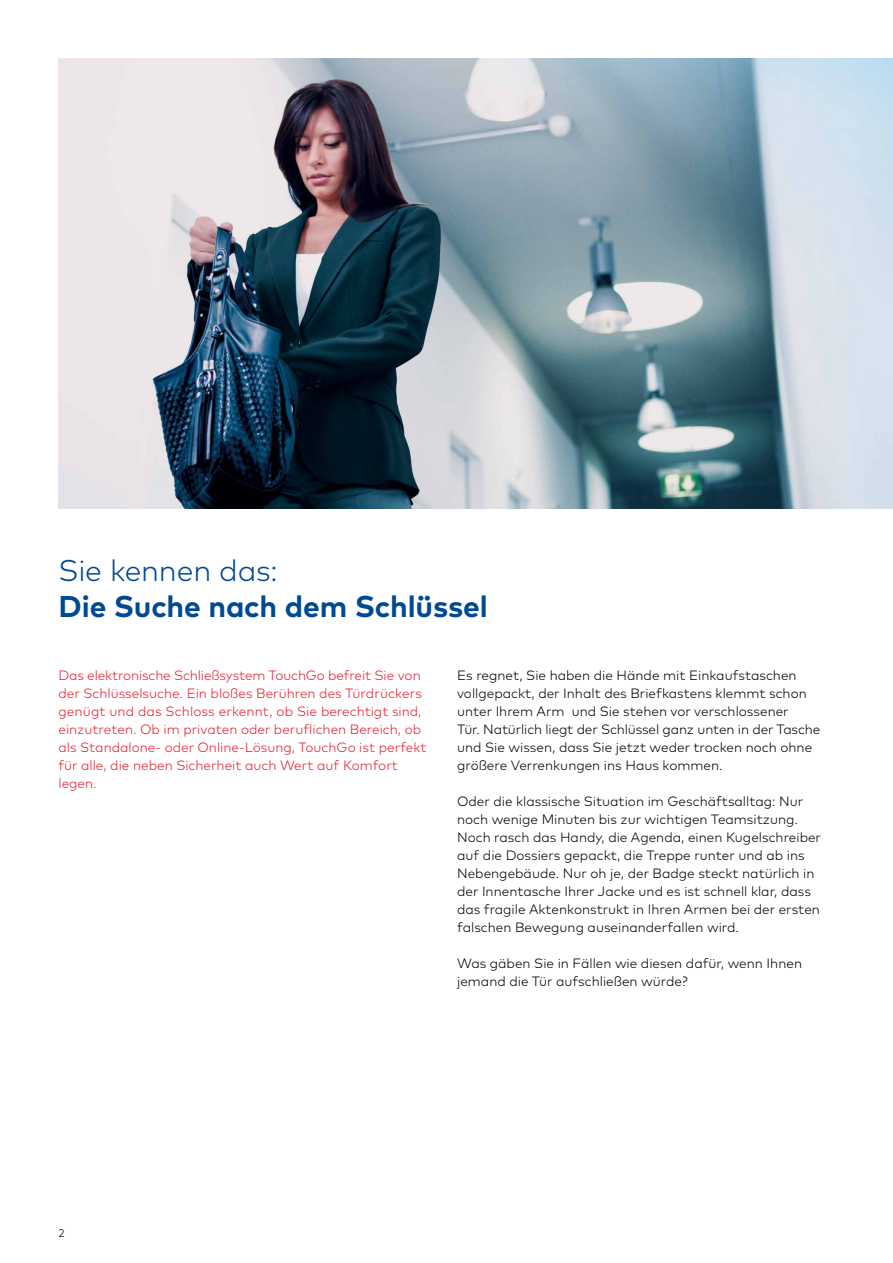
<style>
.page{position:relative;width:893px;height:1263px;background:#fff}
.page>*{position:absolute;margin:0;border:0;box-sizing:border-box;transform-origin:0 0}
.t1{font:700 30px "Mark Pro";letter-spacing:-.005em;color:#004993}
.t2{font:300 30px "Mark Pro";letter-spacing:-.01em;color:#004993}
.t3{font:300 13.5px/18px "Mark Pro";color:#000}
.t4{font:300 13.5px/18px "Mark Pro";color:#e5202e}
.t5{font:300 11.25px "Mark Pro";color:#000}
</style>
<div class="page">
<img style="left:58px;top:58px;width:835px;height:450px">
<h1 class="t2" style="left:58px;top:547px;width:221px">Sie kennen das:</h1>
<h1 class="t1" style="left:58px;top:583px;width:431px">Die Suche nach dem Schlüssel</h1>
<p class="t4" style="left:58px;top:665px;width:370px">Das elektronische Schließsystem TouchGo befreit Sie von der Schlüsselsuche. Ein bloßes Berühren des Türdrückers genügt und das Schloss erkennt, ob Sie berechtigt sind, einzutreten. Ob im privaten oder beruflichen Bereich, ob als Standalone- oder Online-Lösung, TouchGo ist perfekt für alle, die neben Sicherheit auch Wert auf Komfort legen.</p>
<p class="t3" style="left:457px;top:665px;width:365px">Es regnet, Sie haben die Hände mit Einkaufstaschen vollgepackt, der Inhalt des Briefkastens klemmt schon unter Ihrem Arm und Sie stehen vor verschlossener<br>Tür. Natürlich liegt der Schlüssel ganz unten in der Tasche und Sie wissen, dass Sie jetzt weder trocken noch ohne größere Verrenkungen ins Haus kommen.</p>
<p class="t3" style="left:457px;top:791px;width:365px">Oder die klassische Situation im Geschäftsalltag: Nur noch wenige Minuten bis zur wichtigen Teamsitzung.<br>Noch rasch das Handy, die Agenda, einen Kugelschreiber auf die Dossiers gepackt, die Treppe runter und ab ins Nebengebäude. Nur oh je, der Badge steckt natürlich in der Innentasche Ihrer Jacke und es ist schnell klar, dass das fragile Aktenkonstrukt in Ihren Armen bei der ersten falschen Bewegung auseinanderfallen wird.</p>
<p class="t3" style="left:457px;top:953px;width:346px">Was gäben Sie in Fällen wie diesen dafür, wenn Ihnen jemand die Tür aufschließen würde?</p>
<p class="t5" style="left:58px;top:1224px;width:8px">2</p>
</div>
